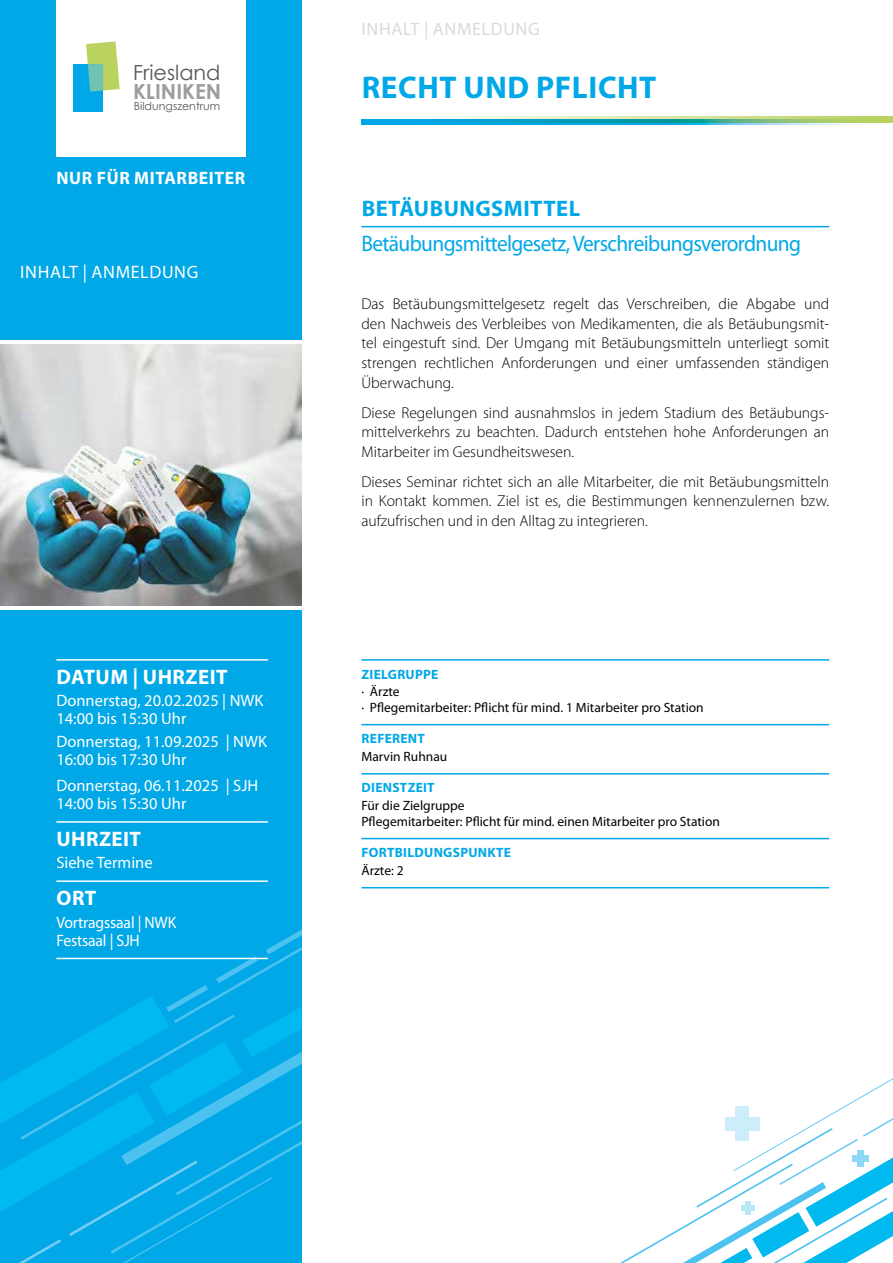
<style>
.page{position:relative;width:893px;height:1263px;background:#fff}
.page>*{position:absolute;margin:0;border:0;box-sizing:border-box;transform-origin:0 0}
.t1{font:700 31.5px "Myriad Pro";letter-spacing:.02em;color:#00a8e7}
.t2{font:22.5px "Myriad Pro";letter-spacing:-.03em;color:#00a8e7;scale:.95 1}
.t3{font:700 22.5px "Myriad Pro";letter-spacing:.02em;color:#00a8e7}
.t4{font:700 21px "Myriad Pro";letter-spacing:.02em;color:#fff}
.t5{font:20.85px "Century Gothic";color:#575756}
.t6{font:700 20.85px "Century Gothic";color:#9d9d9c}
.t7{font:700 18px "Myriad Pro";letter-spacing:.035em;color:#fff}
.t8{font:18px "Myriad Pro";letter-spacing:.035em;color:#dadada}
.t9{font:18px "Myriad Pro";letter-spacing:.035em;color:#fff}
.t10{font:16.5px/18px "Myriad Pro";color:#fff}
.t11{font:16.5px/18px "Myriad Pro";color:#fff;scale:.95 1}
.t12{font:300 15.75px/19.5px "Myriad Pro";color:#000;text-align:justify}
.t13{font:13.5px/15.6px "Myriad Pro";color:#000}
.t14{font:700 13.5px "Myriad Pro";letter-spacing:.02em;color:#00a8e7}
.t15{font:11.1px "Century Gothic";color:#575756}
</style>
<div class="page">
<div style="left:0;top:0;width:302px;height:1263px;background:#00a8e7"></div>
<svg style="left:0;top:929px;width:302px;height:334px"></svg>
<div style="left:56px;top:0;width:190px;height:156px;background:#fff"></div>
<div style="left:74px;top:64px;width:29px;height:48px;background:#00a8e7"></div>
<svg style="left:86px;top:41px;width:34px;height:51px"></svg>
<svg style="left:620px;top:1078px;width:273px;height:185px"></svg>
<hr style="left:361px;top:226px;width:468px;height:1px;background:#00a8e7">
<svg style="left:361px;top:119px;width:532px;height:5px"></svg>
<svg style="left:426px;top:116px;width:467px;height:6px"></svg>
<hr style="left:361px;top:659px;width:468px;height:2px;background:#00a8e7">
<hr style="left:361px;top:724px;width:468px;height:1px;background:#00a8e7">
<hr style="left:361px;top:773px;width:468px;height:1px;background:#00a8e7">
<hr style="left:361px;top:838px;width:468px;height:1px;background:#00a8e7">
<hr style="left:361px;top:887px;width:468px;height:1px;background:#00a8e7">
<div style="left:0;top:340px;width:306px;height:270px;background:linear-gradient(to right,#fff,#fff)"></div>
<hr style="left:56px;top:659px;width:212px;height:2px;background:#fff">
<hr style="left:56px;top:821px;width:212px;height:2px;background:#fff">
<hr style="left:56px;top:880px;width:212px;height:2px;background:#fff">
<hr style="left:56px;top:958px;width:212px;height:1px;background:#fff">
<img style="left:0;top:344px;width:301px;height:261px">
<h3 class="t5" style="left:133px;top:58px;width:89px">Friesland</h3>
<h3 class="t6" style="left:133px;top:75px;width:90px">KLINIKEN</h3>
<p class="t15" style="left:134px;top:98px;width:88px">Bildungszentrum</p>
<p class="t7" style="left:57px;top:166px;width:190px">NUR FÜR MITARBEITER</p>
<p class="t9" style="left:20px;top:261px;width:180px">INHALT | ANMELDUNG</p>
<h3 class="t4" style="left:57px;top:663px;width:173px">DATUM | UHRZEIT</h3>
<p class="t10" style="left:56px;top:692px;width:209px">Donnerstag, 20.02.2025 | NWK<br>14:00 bis 15:30 Uhr</p>
<p class="t10" style="left:56px;top:732px;width:212px">Donnerstag, 11.09.2025 | NWK<br>16:00 bis 17:30 Uhr</p>
<p class="t10" style="left:56px;top:776px;width:203px">Donnerstag, 06.11.2025 | SJH<br>14:00 bis 15:30 Uhr</p>
<h3 class="t4" style="left:57px;top:825px;width:86px">UHRZEIT</h3>
<p class="t10" style="left:56px;top:854px;width:98px">Siehe Termine</p>
<h3 class="t4" style="left:57px;top:885px;width:41px">ORT</h3>
<p class="t11" style="left:56px;top:913px;width:128px">Vortragssaal | NWK<br>Festsaal | SJH</p>
<p class="t8" style="left:362px;top:18px;width:180px">INHALT | ANMELDUNG</p>
<h1 class="t1" style="left:362px;top:67px;width:296px">RECHT UND PFLICHT</h1>
<h2 class="t3" style="left:362px;top:194px;width:220px">BETÄUBUNGSMITTEL</h2>
<h2 class="t2" style="left:361px;top:229px;width:464px">Betäubungsmittelgesetz, Verschreibungsverordnung</h2>
<p class="t12" style="left:361px;top:295px;width:469px">Das Betäubungsmittelgesetz regelt das Verschreiben, die Abgabe und den Nachweis des Verbleibes von Medikamenten, die als Betäubungsmit&shy;tel eingestuft sind. Der Umgang mit Betäubungsmitteln unterliegt somit strengen rechtlichen Anforderungen und einer umfassenden ständigen Überwachung.</p>
<p class="t12" style="left:361px;top:403px;width:469px">Diese Regelungen sind ausnahmslos in jedem Stadium des Betäubungs&shy;mittelverkehrs zu beachten. Dadurch entstehen hohe Anforderungen an Mitarbeiter im Gesundheitswesen.</p>
<p class="t12" style="left:361px;top:472px;width:469px">Dieses Seminar richtet sich an alle Mitarbeiter, die mit Betäubungsmitteln in Kontakt kommen. Ziel ist es, die Bestimmungen kennenzulernen bzw. aufzufrischen und in den Alltag zu integrieren.</p>
<p class="t14" style="left:362px;top:665px;width:78px">ZIELGRUPPE</p>
<p class="t13" style="left:361px;top:684px;width:344px">· Ärzte<br>· Pflegemitarbeiter: Pflicht für mind. 1 Mitarbeiter pro Station</p>
<p class="t14" style="left:362px;top:730px;width:65px">REFERENT</p>
<p class="t13" style="left:361px;top:748px;width:87px">Marvin Ruhnau</p>
<p class="t14" style="left:362px;top:779px;width:75px">DIENSTZEIT</p>
<p class="t13" style="left:361px;top:798px;width:360px">Für die Zielgruppe<br>Pflegemitarbeiter: Pflicht für mind. einen Mitarbeiter pro Station</p>
<p class="t14" style="left:362px;top:844px;width:151px">FORTBILDUNGSPUNKTE</p>
<p class="t13" style="left:361px;top:862px;width:44px">Ärzte: 2</p>
</div>
